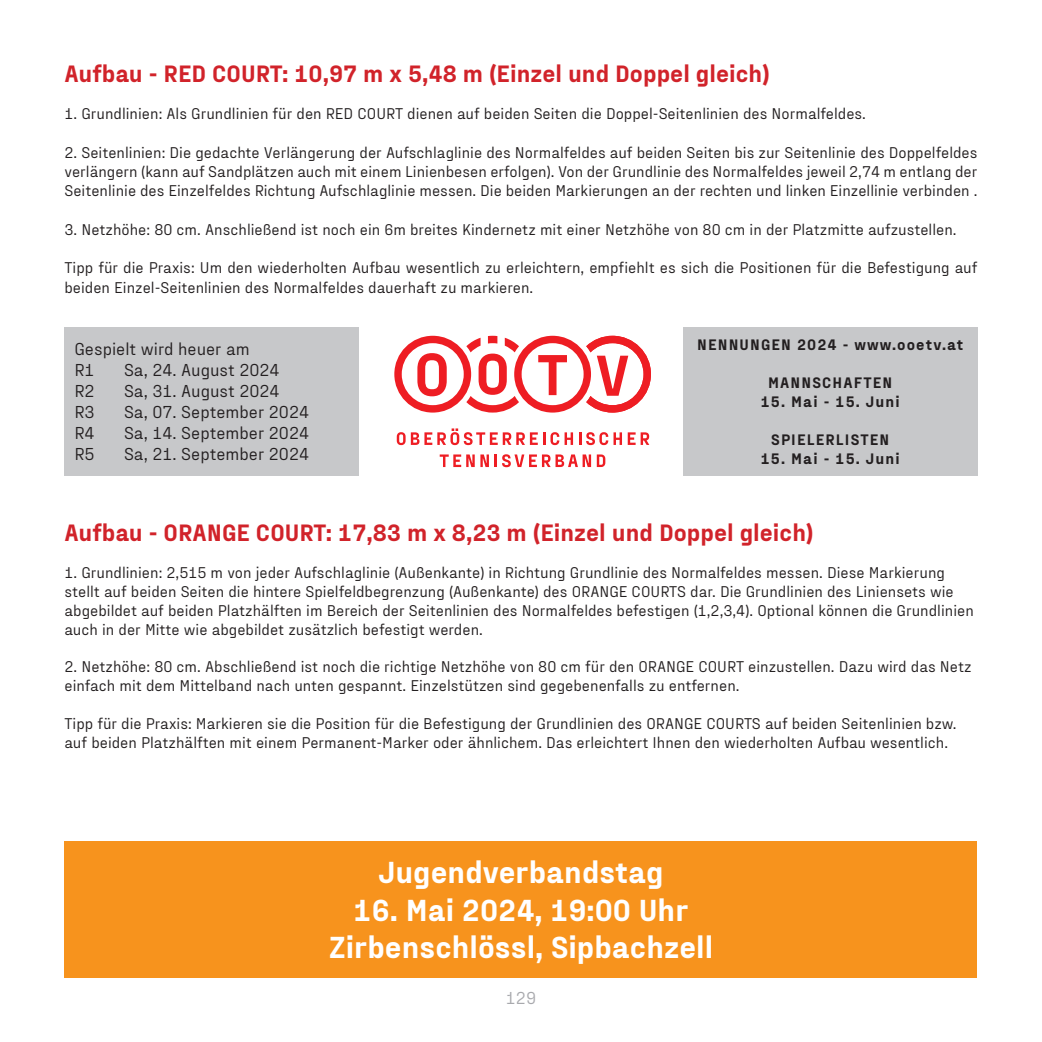
<style>
.page{position:relative;width:1042px;height:1042px;background:#fff}
.page>*{position:absolute;margin:0;border:0;box-sizing:border-box;transform-origin:0 0}
.t1{font:900 31.5px/37.8px "Fraktion Sans";color:#fff;text-align:center}
.t2{font:900 24.5px "Fraktion Sans";color:#d1232a}
.t3{font:17.5px/21px "Fraktion Sans";color:#231f20}
.t4{font:17.5px "Fraktion Sans";color:#a8a9ad}
.t5{font:15.75px/18.9px "Fraktion Sans";color:#231f20}
.t6{font:900 15.75px "Fraktion Sans";letter-spacing:.07em;color:#231f20}
</style>
<div class="page">
<div style="left:64px;top:327px;width:295px;height:149px;background:#c7c8ca"></div>
<div style="left:683px;top:327px;width:294px;height:149px;background:#c7c8ca"></div>
<svg style="left:397px;top:428px;width:176px;height:17px"></svg>
<svg style="left:579px;top:432px;width:43px;height:13px"></svg>
<svg style="left:628px;top:432px;width:21px;height:13px"></svg>
<svg style="left:440px;top:454px;width:49px;height:13px"></svg>
<svg style="left:495px;top:454px;width:96px;height:13px"></svg>
<svg style="left:597px;top:454px;width:8px;height:13px"></svg>
<svg style="left:394px;top:336px;width:257px;height:76px"></svg>
<div style="left:64px;top:841px;width:913px;height:136px;background:#f7931d"></div>
<h2 class="t2" style="left:64px;top:53px;width:707px">Aufbau - RED COURT: 10,97 m x 5,48 m (Einzel und Doppel gleich)</h2>
<p class="t5" style="left:64px;top:103px;width:803px">1. Grundlinien: Als Grundlinien für den RED COURT dienen auf beiden Seiten die Doppel-Seitenlinien des Normalfeldes.</p>
<p class="t5" style="left:64px;top:141px;width:914px;text-align:justify">2. Seitenlinien: Die gedachte Verlängerung der Aufschlaglinie des Normalfeldes auf beiden Seiten bis zur Seitenlinie des Doppelfeldes verlängern (kann auf Sandplätzen auch mit einem Linienbesen erfolgen). Von der Grundlinie des Normalfeldes jeweil 2,74 m entlang der Seitenlinie des Einzelfeldes Richtung Aufschlaglinie messen. Die beiden Markierungen an der rechten und linken Einzellinie verbinden .</p>
<p class="t5" style="left:64px;top:218px;width:893px">3. Netzhöhe: 80 cm. Anschließend ist noch ein 6m breites Kindernetz mit einer Netzhöhe von 80 cm in der Platzmitte aufzustellen.</p>
<p class="t5" style="left:64px;top:257px;width:914px">Tipp für die Praxis: Um den wiederholten Aufbau wesentlich zu erleichtern, empfiehlt es sich die Positionen für die Befestigung auf beiden Einzel-Seitenlinien des Normalfeldes dauerhaft zu markieren.</p>
<p class="t3" style="left:74px;top:337px;width:177px">Gespielt wird heuer am<br>R1</p>
<p class="t3" style="left:124px;top:358px;width:157px">Sa, 24. August 2024</p>
<p class="t3" style="left:74px;top:379px;width:22px">R2</p>
<p class="t3" style="left:124px;top:379px;width:157px">Sa, 31. August 2024</p>
<p class="t3" style="left:74px;top:400px;width:22px">R3</p>
<p class="t3" style="left:124px;top:400px;width:187px">Sa, 07. September 2024</p>
<p class="t3" style="left:74px;top:421px;width:22px">R4</p>
<p class="t3" style="left:124px;top:421px;width:187px">Sa, 14. September 2024</p>
<p class="t3" style="left:74px;top:442px;width:22px">R5</p>
<p class="t3" style="left:124px;top:442px;width:187px">Sa, 21. September 2024</p>
<p class="t6" style="left:697px;top:332px;width:268px">NENNUNGEN 2024 - www.ooetv.at</p>
<p class="t6" style="left:768px;top:370px;width:126px">MANNSCHAFTEN</p>
<p class="t6" style="left:761px;top:389px;width:141px">15. Mai - 15. Juni</p>
<p class="t6" style="left:771px;top:426px;width:120px">SPIELERLISTEN</p>
<p class="t6" style="left:761px;top:445px;width:141px">15. Mai - 15. Juni</p>
<h2 class="t2" style="left:64px;top:512px;width:750px">Aufbau - ORANGE COURT: 17,83 m x 8,23 m (Einzel und Doppel gleich)</h2>
<p class="t5" style="left:64px;top:561px;width:911px">1. Grundlinien: 2,515 m von jeder Aufschlaglinie (Außenkante) in Richtung Grundlinie des Normalfeldes messen. Diese Markierung stellt auf beiden Seiten die hintere Spielfeldbegrenzung (Außenkante) des ORANGE COURTS dar. Die Grundlinien des Liniensets wie abgebildet auf beiden Platzhälften im Bereich der Seitenlinien des Normalfeldes befestigen (1,2,3,4). Optional können die Grundlinien auch in der Mitte wie abgebildet zusätzlich befestigt werden.</p>
<p class="t5" style="left:64px;top:656px;width:908px">2. Netzhöhe: 80 cm. Abschließend ist noch die richtige Netzhöhe von 80 cm für den ORANGE COURT einzustellen. Dazu wird das Netz einfach mit dem Mittelband nach unten gespannt. Einzelstützen sind gegebenenfalls zu entfernen.</p>
<p class="t5" style="left:64px;top:713px;width:893px">Tipp für die Praxis: Markieren sie die Position für die Befestigung der Grundlinien des ORANGE COURTS auf beiden Seitenlinien bzw. auf beiden Platzhälften mit einem Permanent-Marker oder ähnlichem. Das erleichtert Ihnen den wiederholten Aufbau wesentlich.</p>
<h1 class="t1" style="left:378px;top:850px;width:287px">Jugendverbandstag</h1>
<h1 class="t1" style="left:329px;top:888px;width:386px">16. Mai 2024, 19:00 Uhr<br>Zirbenschlössl, Sipbachzell</h1>
<p class="t4" style="left:506px;top:984px;width:32px">129</p>
</div>
